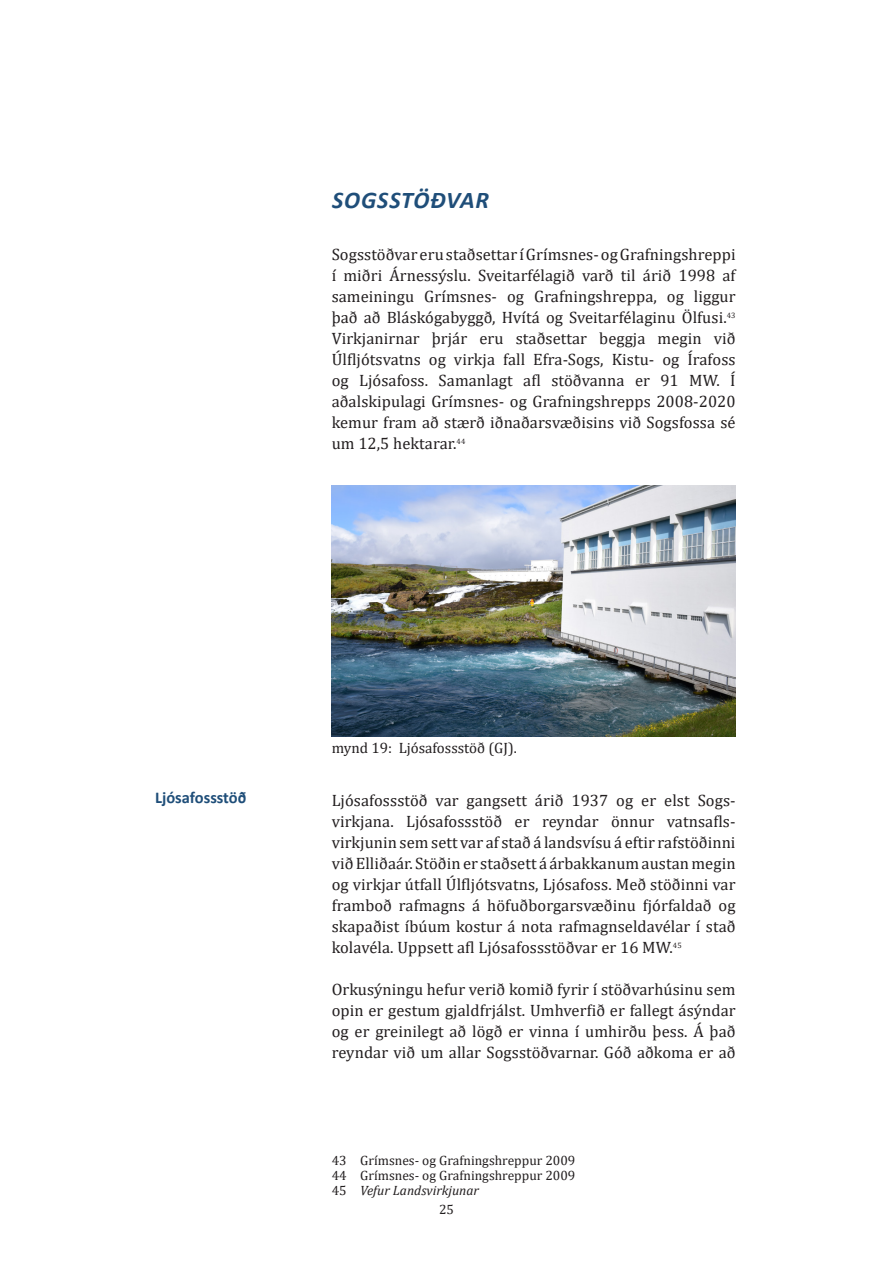
<style>
.page{position:relative;width:893px;height:1263px;background:#fff}
.page>*{position:absolute;margin:0;border:0;box-sizing:border-box;transform-origin:0 0}
.Header1{font:italic 700 24px "Calibri";letter-spacing:.035em;color:#1f4e79}
.t1{font:16.5px/21px "Cambria";letter-spacing:.005em;color:#231f20;text-align:justify}
.header2vinstri{font:700 16.5px "Calibri";color:#1f4e79}
.t2{font:15px "Cambria";color:#231f20}
.Paragraph_Style_1{font:13.5px "Cambria";color:#231f20}
.Paragraph_Style_1-2{font:italic 13.5px "Cambria";color:#231f20}
.s1{font-style:normal}
</style>
<div class="page">
<img style="left:332px;top:485px;width:404px;height:251px">
<p class="Header1" style="left:332px;top:183px;width:158px">SOGSSTÖÐVAR</p>
<p class="t1" style="left:332px;top:244px;width:405px">Sogsstöðvar eru staðsettar í Grímsnes- og Grafningshreppi í miðri Árnessýslu. Sveitarfélagið varð til árið 1998 af sameiningu Grímsnes- og Grafningshreppa, og liggur það að Bláskógabyggð, Hvítá og Sveitarfélaginu Ölfusi.<sup>43<br></sup>Virkjanirnar þrjár eru staðsettar beggja megin við Úlfljótsvatns og virkja fall Efra-Sogs, Kistu- og Írafoss og Ljósafoss. Samanlagt afl stöðvanna er 91 MW. Í aðalskipulagi Grímsnes- og Grafningshrepps 2008-2020 kemur fram að stærð iðnaðarsvæðisins við Sogsfossa sé um 12,5 hektarar.<sup>44</sup></p>
<p class="header2vinstri" style="left:155px;top:786px;width:93px">Ljósafossstöð</p>
<p class="t2" style="left:332px;top:739px;width:187px">mynd 19: Ljósafossstöð (GJ).</p>
<p class="t1" style="left:332px;top:790px;width:405px">Ljósafossstöð var gangsett árið 1937 og er elst Sogs&shy;virkjana. Ljósafossstöð er reyndar önnur vatnsafls&shy;virkjunin sem sett var af stað á landsvísu á eftir rafstöðinni við Elliðaár. Stöðin er staðsett á árbakkanum austan megin og virkjar útfall Úlfljótsvatns, Ljósafoss. Með stöðinni var framboð rafmagns á höfuðborgarsvæðinu fjórfaldað og skapaðist íbúum kostur á nota rafmagnseldavélar í stað kolavéla. Uppsett afl Ljósafossstöðvar er 16 MW.<sup>45</sup></p>
<p class="t1" style="left:332px;top:979px;width:405px">Orkusýningu hefur verið komið fyrir í stöðvarhúsinu sem opin er gestum gjaldfrjálst. Umhverfið er fallegt ásýndar og er greinilegt að lögð er vinna í umhirðu þess. Á það reyndar við um allar Sogsstöðvarnar. Góð aðkoma er að</p>
<p class="Paragraph_Style_1" style="left:332px;top:1152px;width:245px">43 Grímsnes- og Grafningshreppur 2009</p>
<p class="Paragraph_Style_1" style="left:332px;top:1167px;width:245px">44 Grímsnes- og Grafningshreppur 2009</p>
<p class="Paragraph_Style_1-2" style="left:332px;top:1181px;width:149px"><span class="s1">45</span> Vefur Landsvirkjunar</p>
<p class="Paragraph_Style_1" style="left:439px;top:1202px;width:16px">25</p>
</div>
